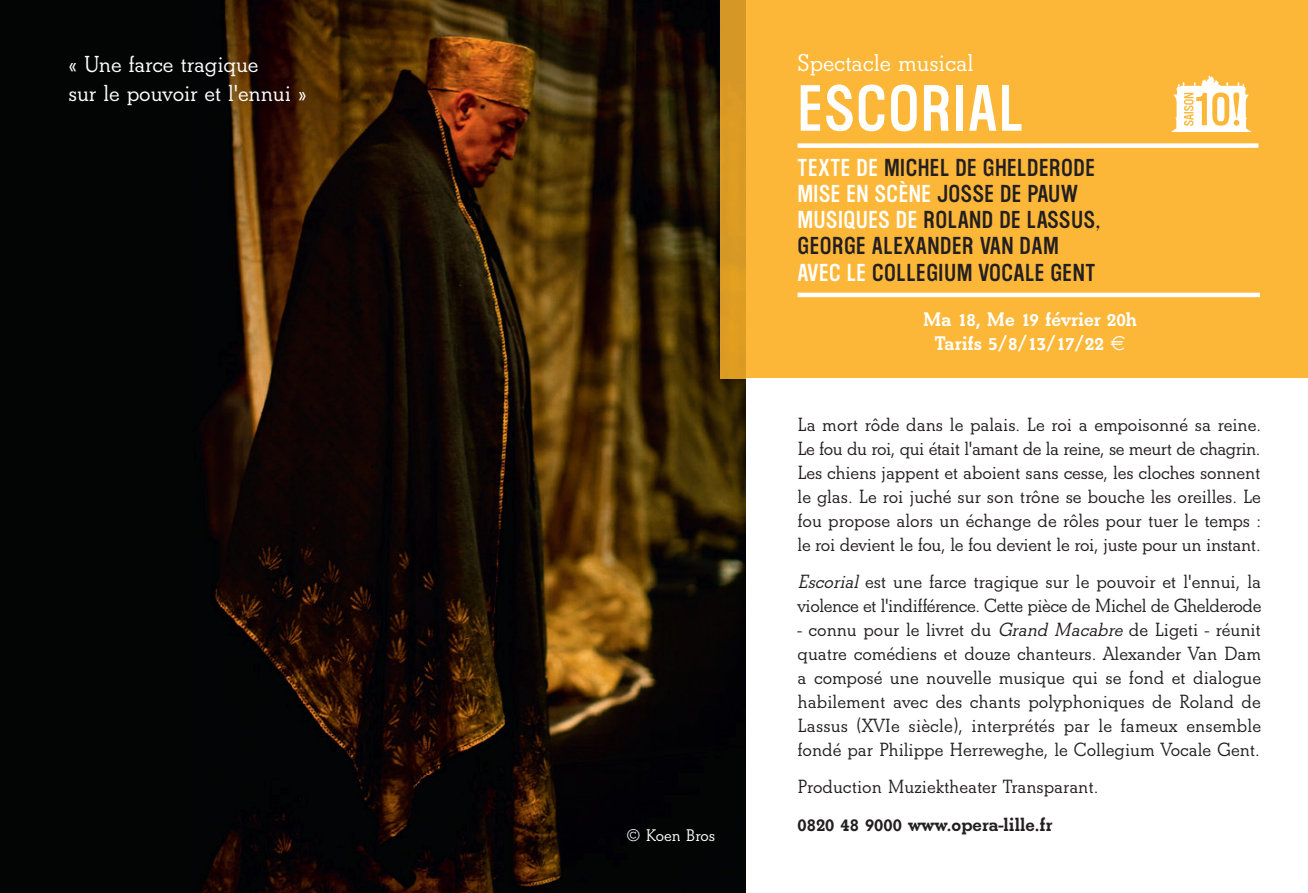
<style>
.page{position:relative;width:1308px;height:893px;background:#fff}
.page>*{position:absolute;margin:0;border:0;box-sizing:border-box;transform-origin:0 0}
.t1{font:58.05px "Washington";letter-spacing:.03em;color:#fff}
.t2{font:600 25.43px "Beton T";letter-spacing:-.005em;color:#fff}
.t3{font:600 24.07px "Beton T";letter-spacing:-.005em;color:#fff}
.t4{font:21.82px/26.1px "Washington";letter-spacing:.03em;color:#231f20}
.t5{font:700 20.47px/24.8px "Beton T";color:#fff}
.t6{font:600 20.03px/23.8px "Beton T";letter-spacing:-.01em;color:#231f20;text-align:justify}
.t7{font:700 20.03px "Beton T";color:#231f20}
.t8{font:600 17.55px "Beton T";color:#fff}
.s1{color:#fff}
.s2{font-style:italic}
</style>
<div class="page">
<img style="left:190px;top:0;width:556px;height:893px">
<div style="left:0;top:0;width:190px;height:893px;background:#030505"></div>
<div style="left:746px;top:0;width:561px;height:378px;background:#fdb738"></div>
<div style="left:721px;top:0;width:25px;height:378px;background:#da9a24"></div>
<div style="left:797px;top:143px;width:461px;height:5px;background:#fff"></div>
<hr style="left:797px;top:293px;width:462px;height:4px;background:#fff">
<svg style="left:1171px;top:75px;width:80px;height:57px"></svg>
<p class="t3" style="left:68px;top:50px;width:191px">« Une farce tragique</p>
<p class="t2" style="left:797px;top:47px;width:177px">Spectacle musical</p>
<p class="t3" style="left:68px;top:79px;width:240px">sur le pouvoir et l'ennui »</p>
<h1 class="t1" style="left:797px;top:77px;width:227px">ESCORIAL</h1>
<p class="t4" style="left:797px;top:156px;width:304px"><span class="s1">TEXTE DE</span> MICHEL DE GHELDERODE<br><span class="s1">MISE EN SCÈNE</span> JOSSE DE PAUW<br><span class="s1">MUSIQUES DE</span> ROLAND DE LASSUS,<br>GEORGE ALEXANDER VAN DAM<br><span class="s1">AVEC LE</span> COLLEGIUM VOCALE GENT</p>
<p class="t5" style="left:935px;top:306px;width:204px;text-indent:-12px">Ma 18, Me 19 février 20h<br>Tarifs 5/8/13/17/22</p>
<p class="t8" style="left:626px;top:824px;width:90px">© Koen Bros</p>
<p class="t6" style="left:797px;top:412px;width:465px">La mort rôde dans le palais. Le roi a empoisonné sa reine.<br>Le fou du roi, qui était l'amant de la reine, se meurt de chagrin.<br>Les chiens jappent et aboient sans cesse, les cloches sonnent le glas. Le roi juché sur son trône se bouche les oreilles. Le fou propose alors un échange de rôles pour tuer le temps : le roi devient le fou, le fou devient le roi, juste pour un instant.</p>
<p class="t6" style="left:797px;top:569px;width:465px"><span class="s2">Escorial</span> est une farce tragique sur le pouvoir et l'ennui, la violence et l'indifférence. Cette pièce de Michel de Ghelderode</p>
<p class="t6" style="left:797px;top:617px;width:465px">- connu pour le livret du <span class="s2">Grand Macabre</span> de Ligeti - réunit quatre comédiens et douze chanteurs. Alexander Van Dam a composé une nouvelle musique qui se fond et dialogue habilement avec des chants polyphoniques de Roland de Lassus (XVIe siècle), interprétés par le fameux ensemble fondé par Philippe Herreweghe, le Collegium Vocale Gent.</p>
<p class="t6" style="left:797px;top:774px;width:302px">Production Muziektheater Transparant.</p>
<p class="t7" style="left:797px;top:812px;width:256px">0820 48 9000 www.opera-lille.fr</p>
</div>
